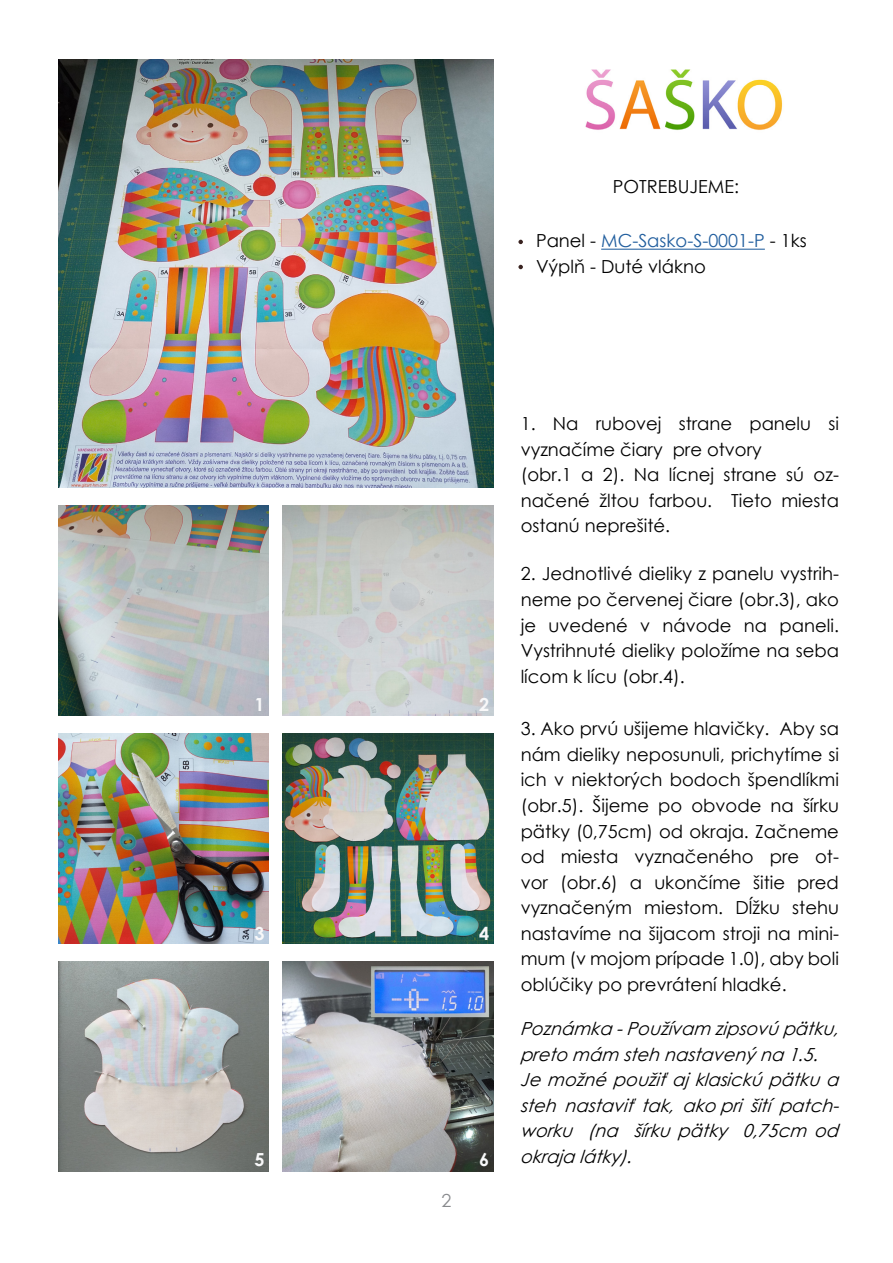
<style>
.page{position:relative;width:893px;height:1263px;background:#fff}
.page>*{position:absolute;margin:0;border:0;box-sizing:border-box;transform-origin:0 0}
.t1{font:18px/25.5px "Century Gothic";color:#000}
.t2{font:italic 18px/25.5px "Century Gothic";color:#000}
.t3{font:700 18px "Century Gothic";color:#f8f8f9}
.t4{font:18px "Century Gothic";color:#888a8d}
.s1{color:#215e9e}
</style>
<div class="page">
<hr style="left:601px;top:249px;width:164px;height:1px;background:#215e9e">
<svg style="left:518px;top:240px;width:5px;height:4px"></svg>
<svg style="left:518px;top:265px;width:5px;height:4px"></svg>
<img style="left:58px;top:506px;width:211px;height:210px">
<img style="left:58px;top:734px;width:211px;height:210px">
<img style="left:283px;top:734px;width:210px;height:210px">
<img style="left:283px;top:506px;width:210px;height:210px">
<img style="left:58px;top:962px;width:211px;height:210px">
<img style="left:283px;top:962px;width:210px;height:210px">
<img style="left:58px;top:59px;width:435px;height:428px">
<img style="left:585px;top:69px;width:198px;height:61px">
<p class="t1" style="left:613px;top:173px;width:128px">POTREBUJEME:</p>
<p class="t1" style="left:536px;top:228px;width:272px">Panel - <span class="s1">MC-Sasko-S-0001-P</span> - 1ks<br>Výplň - Duté vlákno</p>
<p class="t1" style="left:521px;top:411px;width:320px">1. Na rubovej strane panelu si vyznačíme čiary pre otvory<br>(obr.1 a 2). Na lícnej strane sú oz&shy;načené žltou farbou. Tieto miesta ostanú neprešité.</p>
<p class="t1" style="left:521px;top:561px;width:320px;text-align:justify">2. Jednotlivé dieliky z panelu vystrih&shy;neme po červenej čiare (obr.3), ako je uvedené v návode na paneli.<br>Vystrihnuté dieliky položíme na seba lícom k lícu (obr.4).</p>
<p class="t3" style="left:254px;top:691px;width:12px">1</p>
<p class="t3" style="left:479px;top:691px;width:12px">2</p>
<p class="t3" style="left:254px;top:919px;width:12px">3</p>
<p class="t3" style="left:479px;top:919px;width:12px">4</p>
<p class="t1" style="left:521px;top:716px;width:320px;text-align:justify">3. Ako prvú ušijeme hlavičky. Aby sa nám dieliky neposunuli, prichytíme si ich v niektorých bodoch špendlíkmi (obr.5). Šijeme po obvode na šírku pätky (0,75cm) od okraja. Začneme od miesta vyznačeného pre ot&shy;vor (obr.6) a ukončíme šitie pred vyznačeným miestom. Dĺžku stehu nastavíme na šijacom stroji na mini&shy;mum (v mojom prípade 1.0), aby boli oblúčiky po prevrátení hladké.</p>
<p class="t3" style="left:254px;top:1146px;width:12px">5</p>
<p class="t3" style="left:479px;top:1146px;width:12px">6</p>
<p class="t2" style="left:521px;top:1015px;width:324px">Poznámka -Používam zipsovú pätku, preto mám steh nastavený na 1.5.<br>Je možné použiť aj klasickú pätku a steh nastaviť tak, ako pri šití patch&shy;worku (na šírku pätky 0,75cm od okraja látky) .</p>
<p class="t4" style="left:441px;top:1188px;width:11px">2</p>
</div>
